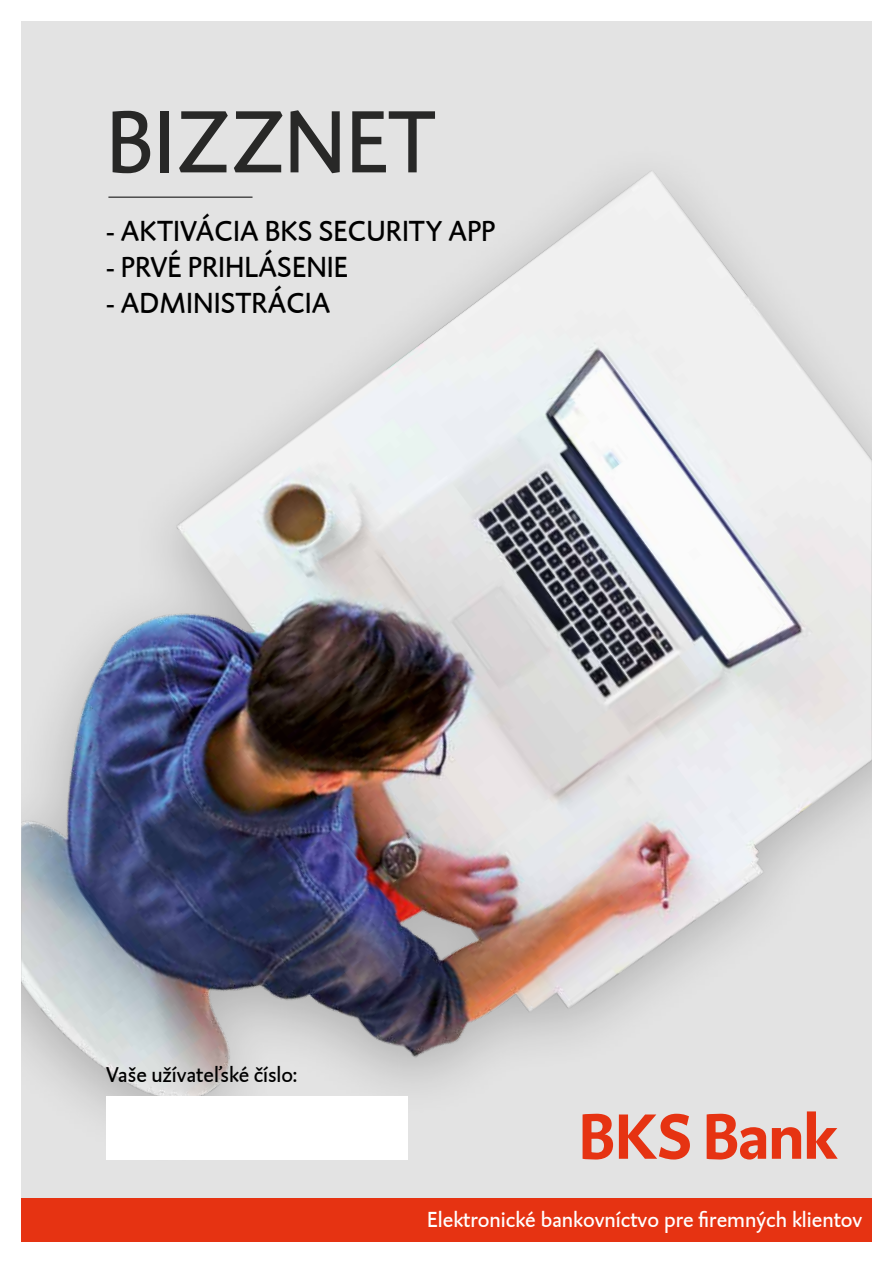
<style>
.page{position:relative;width:893px;height:1263px;background:#fff}
.page>*{position:absolute;margin:0;border:0;box-sizing:border-box;transform-origin:0 0}
.t1{font:90px "DTL Caspari T";color:#282827}
.t2{font:30px "DTL Caspari ET";color:#000}
.t3{font:22.5px "DTL Caspari ET";color:#fff}
.t4{font:22.35px "DTL Caspari ET";color:#000}
</style>
<div class="page">
<div style="left:21px;top:21px;width:851px;height:1221px;background:#e3e3e3"></div>
<img style="left:21px;top:170px;width:851px;height:990px">
<svg style="left:583px;top:1114px;width:30px;height:45px"></svg>
<svg style="left:619px;top:1114px;width:71px;height:45px"></svg>
<svg style="left:707px;top:1114px;width:59px;height:45px"></svg>
<svg style="left:772px;top:1127px;width:29px;height:32px"></svg>
<svg style="left:807px;top:1111px;width:31px;height:48px"></svg>
<div style="left:21px;top:1198px;width:851px;height:44px;background:#e63312"></div>
<hr style="left:108px;top:197px;width:145px;height:1px;background:#000">
<div style="left:106px;top:1096px;width:302px;height:63px;background:#fff"></div>
<h1 class="t1" style="left:106px;top:86px;width:330px">BIZZNET</h1>
<p class="t2" style="left:106px;top:212px;width:390px">- AKTIVÁCIA BKS SECURITY APP</p>
<p class="t2" style="left:106px;top:248px;width:243px">- PRVÉ PRIHLÁSENIE</p>
<p class="t2" style="left:106px;top:284px;width:226px">- ADMINISTRÁCIA</p>
<p class="t4" style="left:106px;top:1061px;width:193px">Vaše užívateľské číslo:</p>
<p class="t3" style="left:427px;top:1205px;width:437px">Elektronické bankovníctvo pre firemných klientov</p>
</div>
